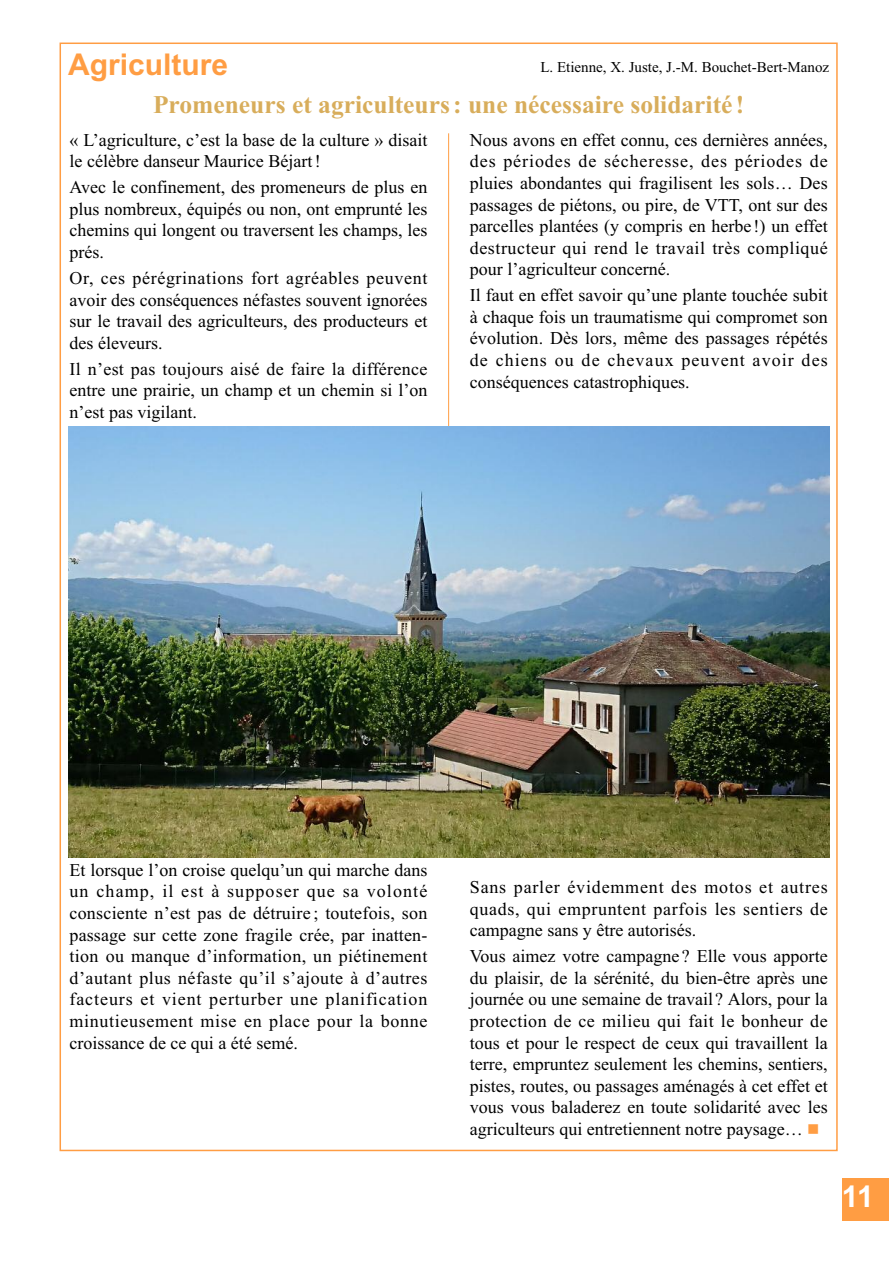
<style>
.page{position:relative;width:893px;height:1263px;background:#fff}
.page>*{position:absolute;margin:0;border:0;box-sizing:border-box;transform-origin:0 0}
.t1{font:700 30px "Arial";color:#ff9d43}
.t2{font:700 30px "Arial";color:#fff}
.t3{font:700 25.5px "Times New Roman";color:#d8ad5b}
.t4{font:18px/21.6px "Times New Roman";color:#000;text-align:justify}
.t5{font:15px "Times New Roman";color:#000}
.s1{color:#ff9d43}
</style>
<div class="page">
<hr style="left:448px;top:133px;width:1px;height:538px;background:#ff9d43">
<img style="left:68px;top:427px;width:761px;height:431px">
<div style="left:842px;top:1178px;width:47px;height:42px;background:#ff9d43"></div>
<h1 class="t1" style="left:68px;top:47px;width:162px">Agriculture</h1>
<h2 class="t3" style="left:153px;top:90px;width:593px">Promeneurs et agriculteurs: une nécessaire solidarité !</h2>
<p class="t5" style="left:540px;top:58px;width:290px">L. Etienne, X. Juste, J.-M. Bouchet-Bert-Manoz</p>
<p class="t4" style="left:70px;top:129px;width:359px">« L’agriculture, c’est la base de la culture » disait le célèbre danseur Maurice Béjart!</p>
<p class="t4" style="left:70px;top:176px;width:359px">Avec le confinement, des promeneurs de plus en plus nombreux, équipés ou non, ont emprunté les chemins qui longent ou traversent les champs, les prés.</p>
<p class="t4" style="left:70px;top:267px;width:359px">Or, ces pérégrinations fort agréables peuvent avoir des conséquences néfastes souvent ignorées sur le travail des agriculteurs, des producteurs et des éleveurs.</p>
<p class="t4" style="left:70px;top:358px;width:359px">Il n’est pas toujours aisé de faire la différence entre une prairie, un champ et un chemin si l’on n’est pas vigilant.</p>
<p class="t4" style="left:470px;top:129px;width:359px">Nous avons en effet connu, ces dernières années, des périodes de sécheresse, des périodes de pluies abondantes qui fragilisent les sols… Des passages de piétons, ou pire, de VTT, ont sur des parcelles plantées (y compris en herbe !) un effet destructeur qui rend le travail très compliqué pour l’agriculteur concerné.</p>
<p class="t4" style="left:470px;top:284px;width:359px">Il faut en effet savoir qu’une plante touchée subit à chaque fois un traumatisme qui compromet son évolution. Dès lors, même des passages répétés de chiens ou de chevaux peuvent avoir des conséquences catastrophiques.</p>
<p class="t4" style="left:70px;top:859px;width:359px">Et lorsque l’on croise quelqu’un qui marche dans un champ, il est à supposer que sa volonté consciente n’est pas de détruire ; toutefois, son passage sur cette zone fragile crée, par inatten&shy;tion ou manque d’information, un piétinement d’autant plus néfaste qu’il s’ajoute à d’autres facteurs et vient perturber une planification minutieusement mise en place pour la bonne croissance de ce qui a été semé.</p>
<p class="t4" style="left:470px;top:876px;width:359px">Sans parler évidemment des motos et autres quads, qui empruntent parfois les sentiers de campagne sans y être autorisés.</p>
<p class="t4" style="left:470px;top:945px;width:359px">Vous aimez votre campagne ? Elle vous apporte du plaisir, de la sérénité, du bien-être après une journée ou une semaine de travail ? Alors, pour la protection de ce milieu qui fait le bonheur de tous et pour le respect de ceux qui travaillent la terre, empruntez seulement les chemins, sentiers, pistes, routes, ou passages aménagés à cet effet et vous vous baladerez en toute solidarité avec les agriculteurs qui entretiennent notre paysage… <span class="s1">■</span></p>
<h1 class="t2" style="left:842px;top:1179px;width:33px">11</h1>
</div>
